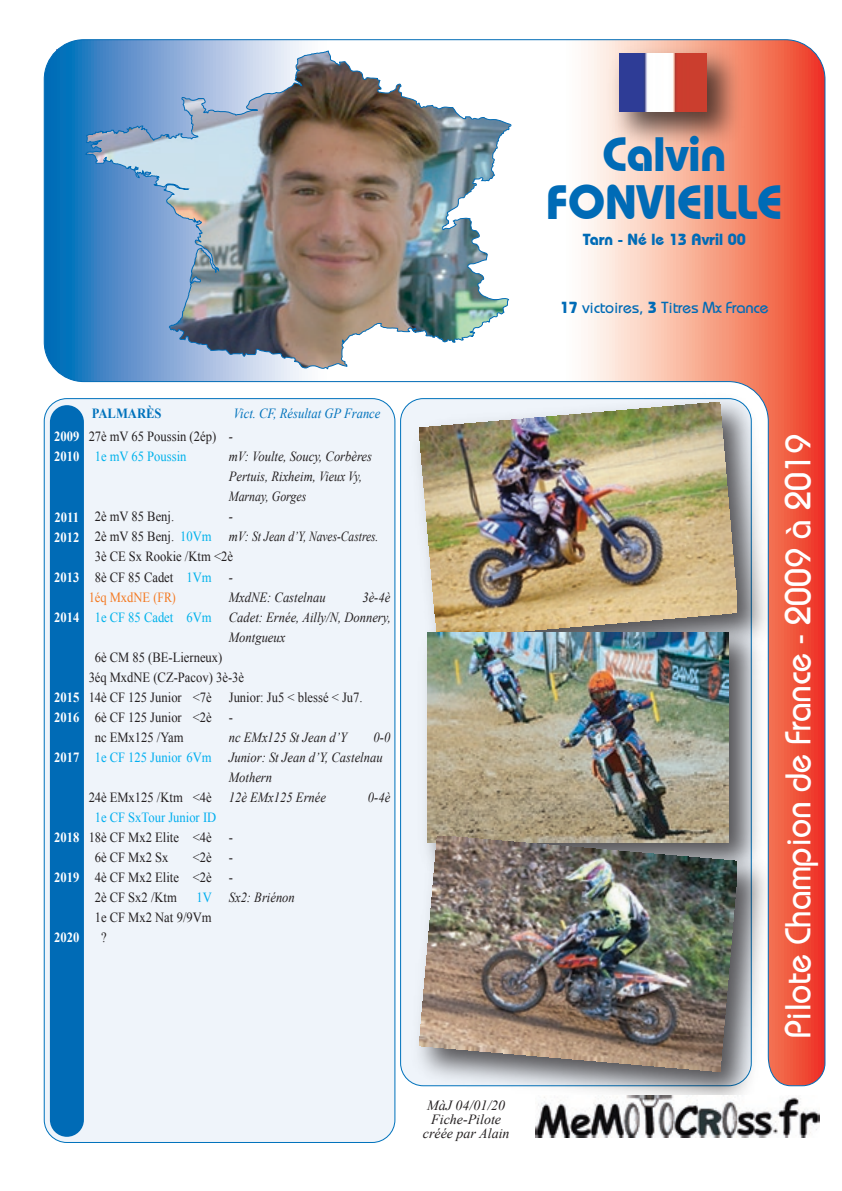
<style>
.page{position:relative;width:842px;height:1191px;background:#fff}
.page>*{position:absolute;margin:0;border:0;box-sizing:border-box;transform-origin:0 0}
.t1{font:700 48px/48px "Bauhaus IT Cby BT";color:#006bb6;text-align:center}
.t2{font:36px "Bauhaus";color:#fff;scale:.95 1}
.t3{font:16px "Bauhaus";color:#006bb6}
.t4{font:700 16px "Bauhaus IT Cby BT";color:#006bb6}
.t5{font:14px/20px "Times New Roman";color:#231f20;scale:.9 1}
.t6{font:italic 14px/20px "Times New Roman";color:#231f20;scale:.9 1}
.t7{font:700 14px/20px "Times New Roman";color:#fff;scale:.9 1}
.t8{font:italic 14px/14px "Times New Roman";color:#231f20;text-align:center}
.t9{font:italic 14px "Times New Roman";color:#0072bc;scale:.9 1}
.t10{font:14px "Times New Roman";color:#00aeef;scale:.9 1}
.t11{font:14px "Times New Roman";color:#f47921;scale:.9 1}
.t12{font:700 14px "Times New Roman";color:#0072bc;scale:.9 1}
.s1{font-style:italic}
.s2{color:#00b2eb}
.s3{font-style:normal}
.s4{font-style:normal;color:#00b2eb}
.s5{font-style:normal;color:#00aeef}
.s6{font-family:"Bauhaus IT Cby BT";font-weight:700}
</style>
<div class="page">
<div style="left:43px;top:418px;width:353px;height:724px;background:#eff4fa"></div>
<img style="left:416px;top:1085px;width:331px;height:10px">
<svg style="left:50px;top:1085px;width:34px;height:51px;background:#0e73ba"></svg>
<img style="left:536px;top:1095px;width:283px;height:42px">
<img style="left:44px;top:39px;width:781px;height:1046px">
<img style="left:601px;top:39px;width:150px;height:118px">
<img style="left:619px;top:53px;width:87px;height:58px">
<p class="t7" style="left:54px;top:426px;width:29px">2009<br>2010</p>
<p class="t7" style="left:54px;top:506px;width:29px">2011<br>2012</p>
<p class="t7" style="left:54px;top:566px;width:29px">2013</p>
<p class="t7" style="left:54px;top:606px;width:29px">2014</p>
<p class="t7" style="left:54px;top:686px;width:29px">2015<br>2016</p>
<p class="t7" style="left:54px;top:746px;width:29px">2017</p>
<p class="t7" style="left:54px;top:826px;width:29px">2018</p>
<p class="t7" style="left:54px;top:866px;width:29px">2019</p>
<p class="t7" style="left:54px;top:926px;width:29px">2020</p>
<p class="t12" style="left:92px;top:404px;width:79px">PALMARÈS</p>
<p class="t9" style="left:233px;top:404px;width:165px">Vict. CF, Résultat GP France</p>
<p class="t5" style="left:95px;top:426px;width:155px;text-indent:-6px">27è mV 65 Poussin (2ép) <span class="s1">-<br></span><span class="s2">1e mV 65 Poussin</span></p>
<p class="t6" style="left:229px;top:446px;width:161px">mV: Voulte, Soucy, Corbères<br>Pertuis, Rixheim, Vieux Vy,<br>Marnay, Gorges</p>
<p class="t5" style="left:95px;top:506px;width:90px">2è mV 85 Benj.</p>
<p class="t6" style="left:229px;top:506px;width:6px">-</p>
<p class="t6" style="left:95px;top:526px;width:316px"><span class="s3">2è mV 85 Benj.</span> <span class="s4">10Vm</span> mV: St Jean d’Y, Naves-Castres.</p>
<p class="t5" style="left:95px;top:546px;width:155px">3è CE Sx Rookie /Ktm &lt;2è</p>
<p class="t5" style="left:95px;top:566px;width:155px">8è CF 85 Cadet <span class="s2">1Vm</span> <span class="s1">-</span></p>
<p class="t11" style="left:89px;top:587px;width:98px">1éq MxdNE (FR)</p>
<p class="t6" style="left:229px;top:586px;width:109px">MxdNE: Castelnau</p>
<p class="t6" style="left:362px;top:586px;width:33px">3è-4è</p>
<p class="t6" style="left:95px;top:606px;width:330px"><span class="s4">1e CF 85 Cadet 6Vm</span> Cadet: Ernée, Ailly/N, Donnery,</p>
<p class="t6" style="left:229px;top:626px;width:64px">Montgueux</p>
<p class="t5" style="left:95px;top:646px;width:143px">6è CM 85 (BE-Lierneux)</p>
<p class="t5" style="left:89px;top:666px;width:174px">3éq MxdNE (CZ-Pacov) 3è-3è</p>
<p class="t5" style="left:89px;top:686px;width:306px">14è CF 125 Junior &lt;7è Junior: Ju5 &lt; blessé &lt; Ju7.</p>
<p class="t5" style="left:95px;top:706px;width:155px">6è CF 125 Junior &lt;2è -</p>
<p class="t5" style="left:95px;top:726px;width:100px">nc EMx125 /Yam</p>
<p class="t6" style="left:229px;top:726px;width:133px">nc EMx125 St Jean d’Y</p>
<p class="t6" style="left:374px;top:726px;width:20px">0-0</p>
<p class="t6" style="left:95px;top:746px;width:321px"><span class="s5">1e CF 125 Junior 6Vm</span> Junior: St Jean d’Y, Castelnau</p>
<p class="t6" style="left:229px;top:766px;width:50px">Mothern</p>
<p class="t5" style="left:89px;top:786px;width:265px">24è EMx125 /Ktm &lt;4è <span class="s1">12è EMx125 Ernée</span></p>
<p class="t6" style="left:368px;top:786px;width:26px">0-4è</p>
<p class="t10" style="left:95px;top:807px;width:136px">1e CF SxTour Junior ID</p>
<p class="t5" style="left:95px;top:826px;width:155px;text-indent:-6px">18è CF Mx2 Elite &lt;4è -<br>6è CF Mx2 Sx</p>
<p class="t5" style="left:95px;top:846px;width:155px;text-align:justify;text-indent:98px">&lt;2è - 4è CF Mx2 Elite &lt;2è - 2è CF Sx2 /Ktm</p>
<p class="t6" style="left:197px;top:886px;width:111px"><span class="s5">1V</span> Sx2: Briénon</p>
<p class="t5" style="left:95px;top:906px;width:131px">1e CF Mx2 Nat 9/9Vm</p>
<p class="t5" style="left:101px;top:926px;width:8px">?</p>
<p class="t8" style="left:423px;top:1098px;width:88px">MàJ 04/01/20<br>Fiche-Pilote créée par Alain</p>
<h1 class="t1" style="left:546px;top:130px;width:238px">Calvin<br>FONVIEILLE</h1>
<p class="t4" style="left:583px;top:230px;width:164px">Tarn - Né le 13 Avril 00</p>
<p class="t3" style="left:560px;top:298px;width:210px"><span class="s6">17</span> victoires, <span class="s6">3</span> Titres Mx France</p>
<h2 class="t2" style="left:776px;top:1038px;width:637px;rotate:-90deg">Pilote Champion de France - 2009 à 2019</h2>
</div>
